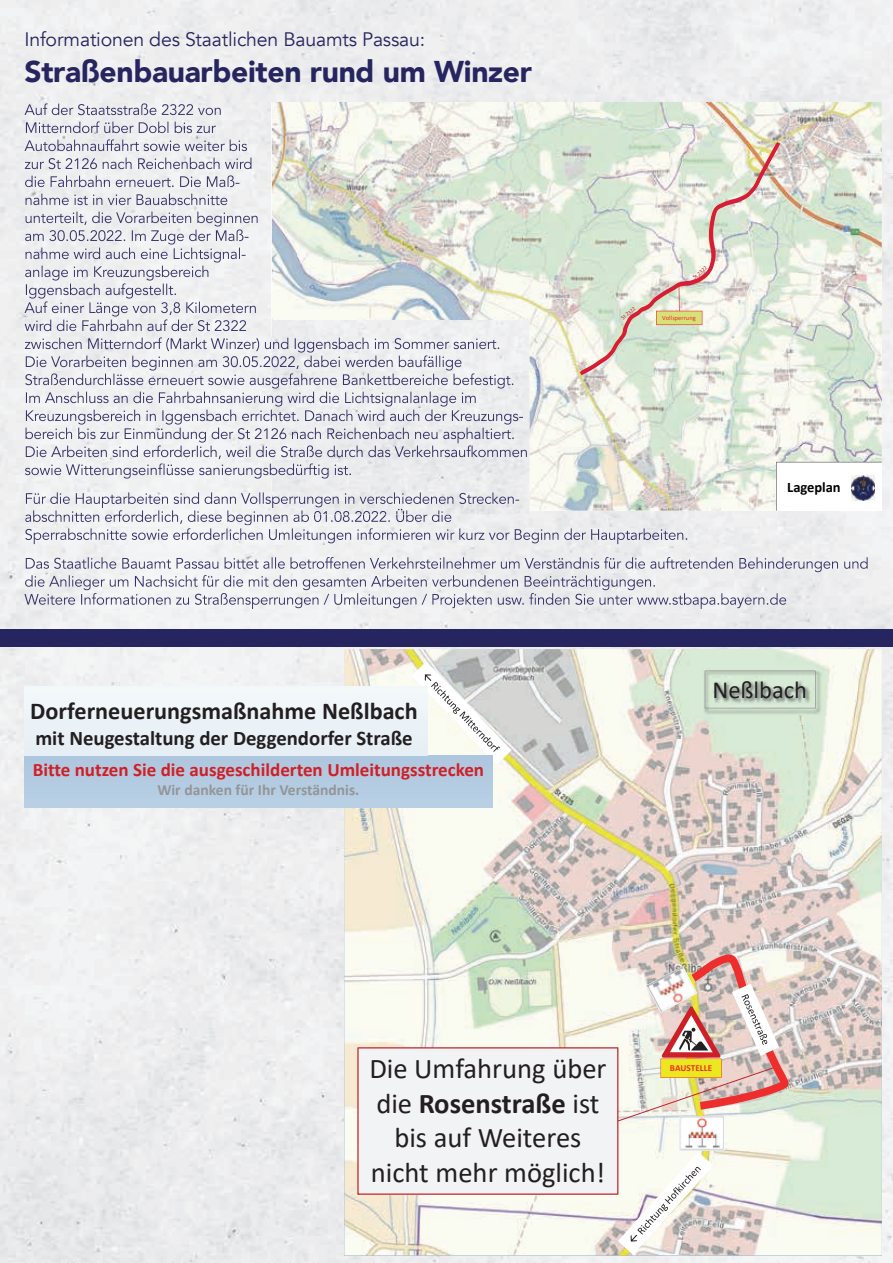
<style>
.page{position:relative;width:893px;height:1263px;background:#fff}
.page>*{position:absolute;margin:0;border:0;box-sizing:border-box;transform-origin:0 0}
.t1{font:900 30px "Avenir";letter-spacing:-.01em;color:#262560}
.t2{font:28.65px/34.3px "Calibri";color:#231f20;text-align:center}
.t3{font:24.6px "Calibri";color:#231f20}
.t4{font:700 24.15px "Calibri";color:#231f20}
.t5{font:700 20.85px "Calibri";color:#231f20}
.t6{font:19.5px "Avenir";letter-spacing:-.01em;color:#262560}
.t7{font:700 19.05px "Calibri";color:#d01f26}
.t8{font:700 15.6px "Calibri";color:#939598}
.t9{font:700 14.55px "Calibri";color:#000001}
.t10{font:700 9.15px "Calibri";color:#ee2d2d}
.t11{font:6.45px "Calibri";letter-spacing:.005em;color:#ee2d2d}
.t12{font:5.7px "Calibri";color:#c22025}
.s1{font-weight:700}
</style>
<div class="page">
<img style="left:344px;top:649px;width:538px;height:606px">
<svg style="left:412px;top:661px;width:100px;height:103px"></svg>
<svg style="left:357px;top:954px;width:431px;height:301px"></svg>
<img style="left:647px;top:966px;width:49px;height:46px">
<img style="left:695px;top:665px;width:133px;height:60px">
<img style="left:702px;top:668px;width:120px;height:47px">
<svg style="left:705px;top:670px;width:111px;height:38px"></svg>
<div style="left:24px;top:756px;width:468px;height:52px;background:#b3cbe1"></div>
<div style="left:24px;top:687px;width:403px;height:69px;background:#ebf2f7"></div>
<div style="left:0;top:629px;width:893px;height:18px;background:#262560"></div>
<img style="left:272px;top:102px;width:610px;height:409px">
<svg style="left:776px;top:462px;width:106px;height:49px"></svg>
<div style="left:781px;top:475px;width:66px;height:24px;background:#fff"></div>
<img style="left:851px;top:475px;width:24px;height:26px">
<svg style="left:581px;top:142px;width:199px;height:232px"></svg>
<div style="left:272px;top:320px;width:257px;height:194px;background:#ececee"></div>
<img style="left:24px;top:103px;width:198px;height:12px">
<img style="left:26px;top:121px;width:190px;height:12px">
<img style="left:24px;top:139px;width:223px;height:12px">
<img style="left:25px;top:158px;width:228px;height:11px">
<img style="left:25px;top:175px;width:214px;height:12px">
<img style="left:25px;top:194px;width:203px;height:11px">
<img style="left:26px;top:212px;width:233px;height:15px">
<img style="left:25px;top:229px;width:223px;height:16px">
<img style="left:25px;top:248px;width:221px;height:15px">
<img style="left:25px;top:266px;width:185px;height:15px">
<img style="left:26px;top:283px;width:150px;height:16px">
<img style="left:24px;top:301px;width:233px;height:16px">
<img style="left:25px;top:319px;width:222px;height:12px">
<img style="left:25px;top:337px;width:247px;height:16px">
<img style="left:272px;top:337px;width:229px;height:16px">
<img style="left:26px;top:355px;width:246px;height:16px">
<img style="left:272px;top:355px;width:190px;height:16px">
<img style="left:25px;top:373px;width:247px;height:16px">
<img style="left:272px;top:373px;width:243px;height:16px">
<img style="left:26px;top:392px;width:246px;height:15px">
<img style="left:272px;top:392px;width:205px;height:15px">
<img style="left:26px;top:410px;width:246px;height:15px">
<img style="left:272px;top:410px;width:251px;height:15px">
<img style="left:26px;top:428px;width:246px;height:15px">
<img style="left:272px;top:428px;width:243px;height:15px">
<img style="left:26px;top:445px;width:246px;height:14px">
<img style="left:272px;top:445px;width:256px;height:14px">
<img style="left:25px;top:463px;width:247px;height:16px">
<img style="left:272px;top:463px;width:79px;height:16px">
<img style="left:26px;top:492px;width:246px;height:16px">
<img style="left:272px;top:492px;width:247px;height:16px">
<img style="left:25px;top:509px;width:427px;height:16px">
<img style="left:272px;top:509px;width:180px;height:5px">
<img style="left:25px;top:528px;width:662px;height:16px">
<img style="left:26px;top:557px;width:843px;height:15px">
<img style="left:25px;top:575px;width:630px;height:15px">
<img style="left:24px;top:593px;width:762px;height:16px">
<p class="t6" style="left:24px;top:28px;width:402px">Informationen des Staatlichen Bauamts Passau:</p>
<p class="t1" style="left:24px;top:46px;width:509px">Straßenbauarbeiten rund um Winzer</p>
<p class="t4" style="left:30px;top:694px;width:389px">Dorferneuerungsmaßnahme Neßlbach</p>
<p class="t5" style="left:35px;top:724px;width:379px">mit Neugestaltung der Deggendorfer Straße</p>
<p class="t7" style="left:33px;top:756px;width:453px">Bitte nutzen Sie die ausgeschilderten Umleitungsstrecken</p>
<p class="t8" style="left:157px;top:779px;width:204px">Wir danken für Ihr Verständnis.</p>
<p class="t12" style="left:619px;top:316px;width:19px;rotate:-41deg">St 2322</p>
<p class="t12" style="left:691px;top:275px;width:19px;rotate:-41deg">St 2322</p>
<p class="t11" style="left:662px;top:313px;width:35px">Vollsperrung</p>
<p class="t9" style="left:787px;top:477px;width:55px">Lageplan</p>
<p class="t3" style="left:712px;top:672px;width:96px">Neßlbach</p>
<p class="t2" style="left:369px;top:1051px;width:239px">Die Umfahrung über die <span class="s1">Rosenstraße</span> ist bis auf Weiteres nicht mehr möglich!</p>
<p class="t10" style="left:670px;top:1062px;width:44px">BAUSTELLE</p>
</div>
